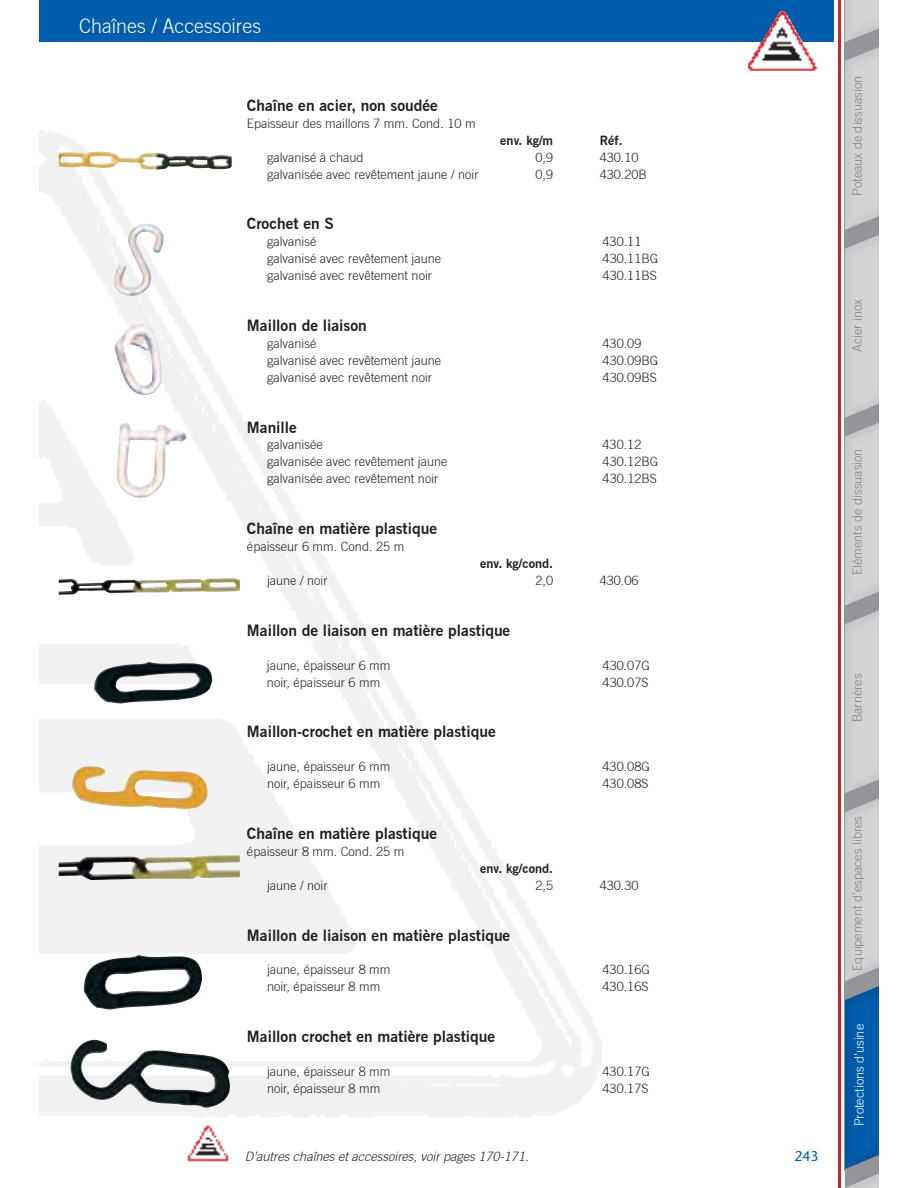
<style>
.page{position:relative;width:918px;height:1188px;background:#fff}
.page>*{position:absolute;margin:0;border:0;box-sizing:border-box;transform-origin:0 0}
.t1{font:300 19.8px "Commerce Light S Si";color:#fff}
.t2{font:600 15.45px "Commerce S Si";color:#231f20}
.t3{font:14.1px "Stone Sans";color:#005dab}
.t4{font:300 12.75px "Commerce Light S Si";color:#231f20}
.t5{font:300 12.75px "Commerce Light S Si";color:#808285}
.t6{font:italic 300 12.75px "Commerce Light S Si";color:#231f20}
.t7{font:600 12.75px "Commerce S Si";color:#231f20}
.t8{font:300 12.75px "Commerce Light S Si";color:#fff}
</style>
<div class="page">
<hr style="left:838px;top:0;width:2px;height:1188px;background:#d2232a">
<img style="left:39px;top:131px;width:562px;height:1031px">
<svg style="left:187px;top:1124px;width:42px;height:37px"></svg>
<img style="left:228px;top:1126px;width:2px;height:35px">
<img style="left:188px;top:1126px;width:40px;height:35px">
<img style="left:72px;top:766px;width:135px;height:43px">
<img style="left:84px;top:955px;width:119px;height:56px">
<img style="left:70px;top:1040px;width:163px;height:68px">
<img style="left:59px;top:579px;width:181px;height:16px">
<img style="left:59px;top:855px;width:181px;height:25px">
<img style="left:59px;top:152px;width:171px;height:18px">
<img style="left:113px;top:224px;width:51px;height:72px">
<img style="left:114px;top:323px;width:48px;height:72px">
<img style="left:116px;top:423px;width:71px;height:75px">
<img style="left:94px;top:662px;width:119px;height:43px">
<div style="left:39px;top:0;width:794px;height:42px;background:#005dab"></div>
<img style="left:748px;top:11px;width:68px;height:60px">
<div style="left:845px;top:0;width:34px;height:1188px;background:#939598"></div>
<img style="left:845px;top:1173px;width:34px;height:15px">
<img style="left:845px;top:47px;width:34px;height:183px">
<img style="left:845px;top:0;width:34px;height:42px">
<img style="left:845px;top:235px;width:34px;height:183px">
<img style="left:845px;top:423px;width:34px;height:183px">
<img style="left:845px;top:610px;width:34px;height:183px">
<img style="left:845px;top:798px;width:34px;height:183px">
<img style="left:845px;top:986px;width:34px;height:183px">
<h1 class="t1" style="left:79px;top:18px;width:184px">Chaînes / Accessoires</h1>
<p class="t2" style="left:247px;top:99px;width:193px">Chaîne en acier, non soudée</p>
<p class="t4" style="left:247px;top:118px;width:230px">Epaisseur des maillons 7 mm. Cond. 10 m</p>
<p class="t7" style="left:500px;top:135px;width:54px">env. kg/m</p>
<p class="t7" style="left:600px;top:135px;width:24px">Réf.</p>
<p class="t4" style="left:267px;top:152px;width:98px">galvanisé à chaud</p>
<p class="t4" style="left:536px;top:152px;width:19px">0,9</p>
<p class="t4" style="left:600px;top:152px;width:40px">430.10</p>
<p class="t4" style="left:267px;top:169px;width:213px">galvanisée avec revêtement jaune / noir</p>
<p class="t4" style="left:536px;top:169px;width:19px">0,9</p>
<p class="t4" style="left:600px;top:169px;width:49px">430.20B</p>
<p class="t2" style="left:247px;top:218px;width:89px">Crochet en S</p>
<p class="t4" style="left:267px;top:237px;width:51px">galvanisé</p>
<p class="t4" style="left:603px;top:237px;width:40px">430.11</p>
<p class="t4" style="left:267px;top:254px;width:176px">galvanisé avec revêtement jaune</p>
<p class="t4" style="left:603px;top:254px;width:57px">430.11BG</p>
<p class="t4" style="left:267px;top:271px;width:167px">galvanisé avec revêtement noir</p>
<p class="t4" style="left:603px;top:271px;width:56px">430.11BS</p>
<p class="t2" style="left:247px;top:320px;width:121px">Maillon de liaison</p>
<p class="t4" style="left:267px;top:338px;width:51px">galvanisé</p>
<p class="t4" style="left:603px;top:338px;width:40px">430.09</p>
<p class="t4" style="left:267px;top:355px;width:176px">galvanisé avec revêtement jaune</p>
<p class="t4" style="left:603px;top:355px;width:57px">430.09BG</p>
<p class="t4" style="left:267px;top:372px;width:167px">galvanisé avec revêtement noir</p>
<p class="t4" style="left:603px;top:372px;width:56px">430.09BS</p>
<p class="t2" style="left:247px;top:421px;width:52px">Manille</p>
<p class="t4" style="left:267px;top:440px;width:57px">galvanisée</p>
<p class="t4" style="left:603px;top:440px;width:40px">430.12</p>
<p class="t4" style="left:267px;top:457px;width:182px">galvanisée avec revêtement jaune</p>
<p class="t4" style="left:603px;top:457px;width:57px">430.12BG</p>
<p class="t4" style="left:267px;top:474px;width:173px">galvanisée avec revêtement noir</p>
<p class="t4" style="left:603px;top:474px;width:56px">430.12BS</p>
<p class="t2" style="left:247px;top:523px;width:192px">Chaîne en matière plastique</p>
<p class="t4" style="left:247px;top:542px;width:159px">épaisseur 6 mm. Cond. 25 m</p>
<p class="t7" style="left:480px;top:559px;width:75px">env. kg/cond.</p>
<p class="t4" style="left:267px;top:576px;width:62px">jaune / noir</p>
<p class="t4" style="left:536px;top:576px;width:19px">2,0</p>
<p class="t4" style="left:600px;top:576px;width:40px">430.06</p>
<p class="t2" style="left:247px;top:624px;width:265px">Maillon de liaison en matière plastique</p>
<p class="t4" style="left:267px;top:660px;width:125px">jaune, épaisseur 6 mm</p>
<p class="t4" style="left:603px;top:660px;width:49px">430.07G</p>
<p class="t4" style="left:267px;top:677px;width:115px">noir, épaisseur 6 mm</p>
<p class="t4" style="left:603px;top:677px;width:47px">430.07S</p>
<p class="t2" style="left:247px;top:726px;width:250px">Maillon-crochet en matière plastique</p>
<p class="t4" style="left:267px;top:762px;width:125px">jaune, épaisseur 6 mm</p>
<p class="t4" style="left:603px;top:762px;width:49px">430.08G</p>
<p class="t4" style="left:267px;top:779px;width:115px">noir, épaisseur 6 mm</p>
<p class="t4" style="left:603px;top:779px;width:47px">430.08S</p>
<p class="t2" style="left:247px;top:828px;width:192px">Chaîne en matière plastique</p>
<p class="t4" style="left:247px;top:846px;width:159px">épaisseur 8 mm. Cond. 25 m</p>
<p class="t7" style="left:480px;top:863px;width:75px">env. kg/cond.</p>
<p class="t4" style="left:267px;top:880px;width:62px">jaune / noir</p>
<p class="t4" style="left:536px;top:880px;width:19px">2,5</p>
<p class="t4" style="left:600px;top:880px;width:40px">430.30</p>
<p class="t2" style="left:247px;top:929px;width:265px">Maillon de liaison en matière plastique</p>
<p class="t4" style="left:267px;top:965px;width:125px">jaune, épaisseur 8 mm</p>
<p class="t4" style="left:603px;top:965px;width:49px">430.16G</p>
<p class="t4" style="left:267px;top:982px;width:115px">noir, épaisseur 8 mm</p>
<p class="t4" style="left:603px;top:982px;width:47px">430.16S</p>
<p class="t2" style="left:247px;top:1031px;width:250px">Maillon crochet en matière plastique</p>
<p class="t4" style="left:267px;top:1067px;width:125px">jaune, épaisseur 8 mm</p>
<p class="t4" style="left:603px;top:1067px;width:49px">430.17G</p>
<p class="t4" style="left:267px;top:1084px;width:115px">noir, épaisseur 8 mm</p>
<p class="t4" style="left:603px;top:1084px;width:47px">430.17S</p>
<p class="t6" style="left:245px;top:1151px;width:285px">D’autres chaînes et accessoires, voir pages 170-171.</p>
<p class="t3" style="left:794px;top:1151px;width:26px">243</p>
<p class="t5" style="left:852px;top:196px;width:121px;rotate:-90deg">Poteaux de dissuasion</p>
<p class="t5" style="left:852px;top:352px;width:54px;rotate:-90deg">Acier inox</p>
<p class="t5" style="left:852px;top:575px;width:128px;rotate:-90deg">Eléments de dissuasion</p>
<p class="t5" style="left:852px;top:722px;width:50px;rotate:-90deg">Barrières</p>
<p class="t5" style="left:852px;top:971px;width:156px;rotate:-90deg">Equipement d’espaces libres</p>
<p class="t8" style="left:854px;top:1126px;width:104px;rotate:-90deg">Protections d’usine</p>
</div>
